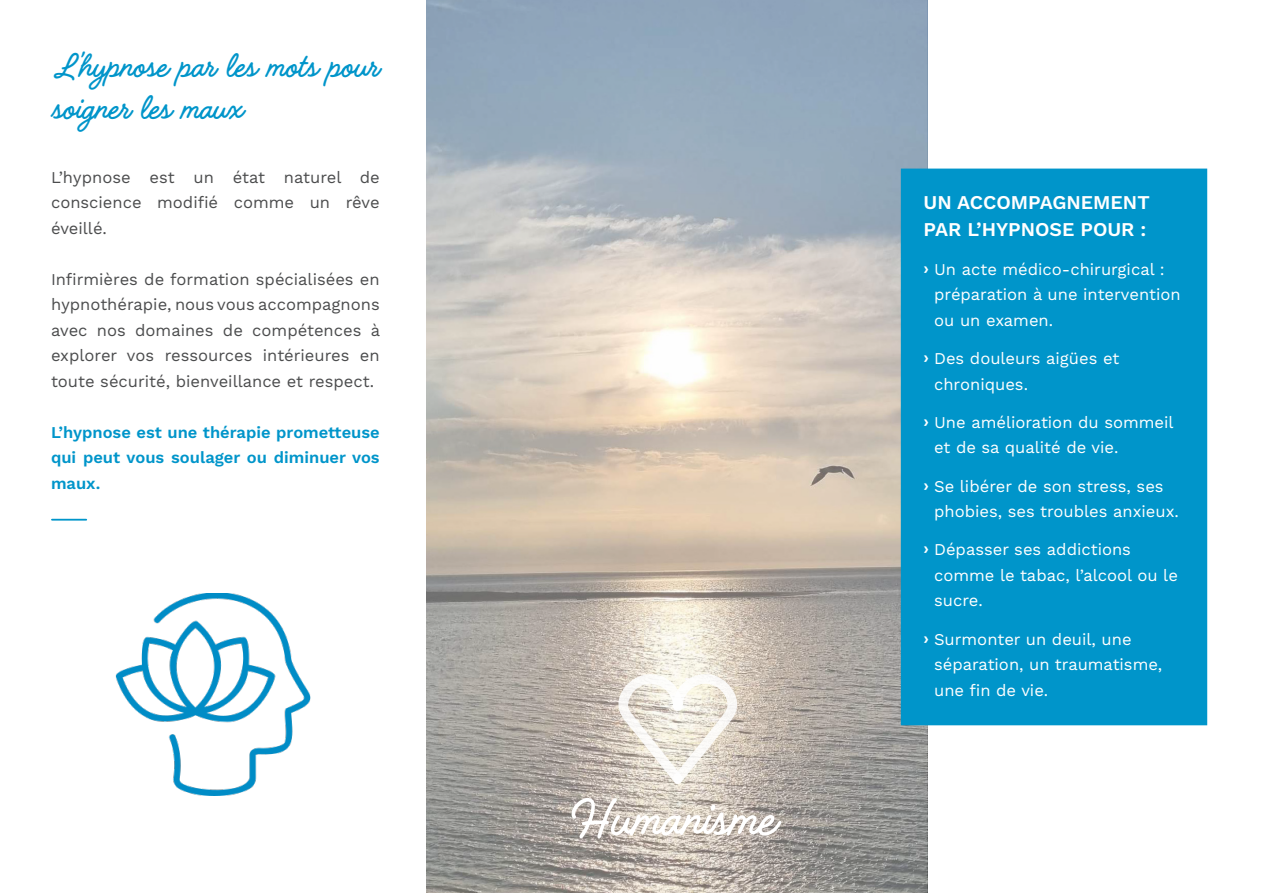
<style>
.page{position:relative;width:1263px;height:893px;background:#fff}
.page>*{position:absolute;margin:0;border:0;box-sizing:border-box;transform-origin:0 0}
.t1{font:39px/42px "Handelson Three";color:#0095ca}
.t2{font:600 19.5px/27px "Work Sans";color:#fff}
.t3{font:16.5px/25.5px "Work Sans";color:#fff}
.t4{font:16.5px/25.5px "Work Sans";color:#4b4c4d;text-align:justify}
.t5{font:600 16.5px/25.5px "Work Sans";color:#0095ca;text-align:justify}
.s1{font-weight:600}
</style>
<div class="page">
<svg style="left:426px;top:0;width:502px;height:893px;background:#b7b6b2"></svg>
<img style="left:115px;top:594px;width:196px;height:201px">
<div style="left:901px;top:169px;width:305px;height:556px;background:#0095ca"></div>
<div style="left:901px;top:169px;width:306px;height:556px;border:2px solid #0095ca"></div>
<svg style="left:571px;top:798px;width:210px;height:40px"></svg>
<svg style="left:618px;top:674px;width:119px;height:110px"></svg>
<hr style="left:52px;top:519px;width:34px;height:2px;background:#0095ca">
<p class="t1" style="left:51px;top:46px;width:328px">L’hypnose par les mots pour soigner les maux</p>
<p class="t4" style="left:51px;top:165px;width:330px">L’hypnose est un état naturel de conscience modifié comme un rêve éveillé.</p>
<p class="t4" style="left:51px;top:267px;width:331px">Infirmières de formation spécialisées en hypnothérapie, nous vous accompagnons avec nos domaines de compétences à explorer vos ressources intérieures en toute sécurité, bienveillance et respect.</p>
<p class="t5" style="left:51px;top:418px;width:330px">L’hypnose est une thérapie prometteuse qui peut vous soulager ou diminuer vos maux.</p>
<p class="t2" style="left:923px;top:189px;width:228px">UN ACCOMPAGNEMENT<br>PAR L’HYPNOSE POUR :</p>
<p class="t3" style="left:934px;top:257px;width:248px;text-indent:-11px"><span class="s1">›</span> Un acte médico-chirurgical : préparation à une intervention ou un examen.</p>
<p class="t3" style="left:934px;top:346px;width:187px;text-indent:-11px"><span class="s1">›</span> Des douleurs aigües et chroniques.</p>
<p class="t3" style="left:934px;top:410px;width:241px;text-indent:-11px"><span class="s1">›</span> Une amélioration du sommeil et de sa qualité de vie.</p>
<p class="t3" style="left:934px;top:474px;width:246px;text-indent:-11px"><span class="s1">›</span> Se libérer de son stress, ses phobies, ses troubles anxieux.</p>
<p class="t3" style="left:934px;top:538px;width:245px;text-indent:-11px"><span class="s1">›</span> Dépasser ses addictions comme le tabac, l’alcool ou le sucre.</p>
<p class="t3" style="left:934px;top:627px;width:230px;text-indent:-11px"><span class="s1">›</span> Surmonter un deuil, une séparation, un traumatisme, une fin de vie.</p>
</div>
